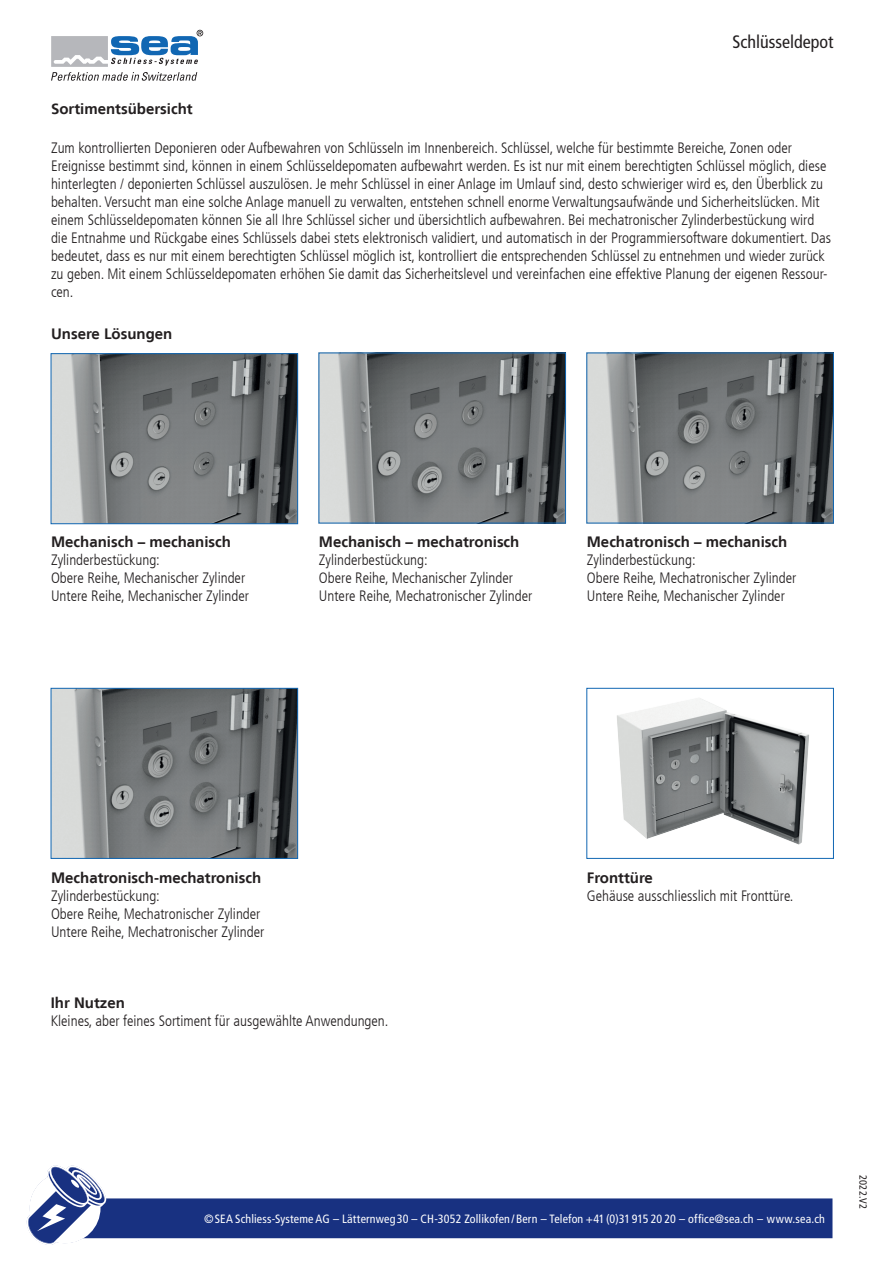
<style>
.page{position:relative;width:893px;height:1263px;background:#fff}
.page>*{position:absolute;margin:0;border:0;box-sizing:border-box;transform-origin:0 0}
.t1{font:condensed 18px "Frutiger LT";color:#231f20}
.t2{font:300 condensed 15px/18px "Frutiger LT";color:#231f20}
.t3{font:700 15px "Frutiger LT";color:#231f20}
.t4{font:condensed 12px "Frutiger LT";letter-spacing:.015em;color:#fff}
.t5{font:condensed 10.5px "Frutiger LT";letter-spacing:.015em;color:#231f20}
</style>
<div class="page">
<div style="left:49px;top:1198px;width:783px;height:40px;background:#183181;border:2px solid #183181"></div>
<svg style="left:51px;top:30px;width:152px;height:51px"></svg>
<svg style="left:26px;top:1165px;width:83px;height:80px"></svg>
<img style="left:617px;top:698px;width:192px;height:147px">
<div style="left:587px;top:688px;width:247px;height:170px;border:1px solid #1167b3"></div>
<img style="left:53px;top:690px;width:243px;height:166px">
<div style="left:51px;top:688px;width:247px;height:170px;border:1px solid #1167b3"></div>
<img style="left:589px;top:355px;width:243px;height:166px">
<div style="left:587px;top:353px;width:247px;height:170px;border:1px solid #1167b3"></div>
<img style="left:321px;top:355px;width:243px;height:166px">
<div style="left:319px;top:353px;width:247px;height:170px;border:1px solid #1167b3"></div>
<img style="left:53px;top:355px;width:243px;height:167px">
<div style="left:51px;top:353px;width:247px;height:171px;border:1px solid #1167b3"></div>
<p class="t3" style="left:51px;top:100px;width:143px">Sortimentsübersicht</p>
<p class="t1" style="left:732px;top:31px;width:102px">Schlüsseldepot</p>
<p class="t2" style="left:51px;top:139px;width:782px">Zum kontrollierten Deponieren oder Aufbewahren von Schlüsseln im Innenbereich. Schlüssel, welche für bestimmte Bereiche, Zonen oder Ereignisse bestimmt sind, können in einem Schlüsseldepomaten aufbewahrt werden. Es ist nur mit einem berechtigten Schlüssel möglich, diese hinterlegten / deponierten Schlüssel auszulösen. Je mehr Schlüssel in einer Anlage im Umlauf sind, desto schwieriger wird es, den Überblick zu behalten. Versucht man eine solche Anlage manuell zu verwalten, entstehen schnell enorme Verwaltungsaufwände und Sicherheitslücken. Mit einem Schlüsseldepomaten können Sie all Ihre Schlüssel sicher und übersichtlich aufbewahren. Bei mechatronischer Zylinderbestückung wird die Entnahme und Rückgabe eines Schlüssels dabei stets elektronisch validiert, und automatisch in der Programmiersoftware dokumentiert. Das bedeutet, dass es nur mit einem berechtigten Schlüssel möglich ist, kontrolliert die entsprechenden Schlüssel zu entnehmen und wieder zurück zu geben. Mit einem Schlüsseldepomaten erhöhen Sie damit das Sicherheitslevel und vereinfachen eine effektive Planung der eigenen Ressour&shy;cen.</p>
<p class="t3" style="left:51px;top:325px;width:123px">Unsere Lösungen</p>
<p class="t3" style="left:51px;top:533px;width:181px">Mechanisch – mechanisch</p>
<p class="t2" style="left:51px;top:551px;width:200px">Zylinderbestückung:<br>Obere Reihe, Mechanischer Zylinder<br>Untere Reihe, Mechanischer Zylinder</p>
<p class="t3" style="left:319px;top:533px;width:202px">Mechanisch – mechatronisch</p>
<p class="t2" style="left:319px;top:551px;width:215px">Zylinderbestückung:<br>Obere Reihe, Mechanischer Zylinder<br>Untere Reihe, Mechatronischer Zylinder</p>
<p class="t3" style="left:587px;top:533px;width:202px">Mechatronisch – mechanisch</p>
<p class="t2" style="left:587px;top:551px;width:211px">Zylinderbestückung:<br>Obere Reihe, Mechatronischer Zylinder<br>Untere Reihe, Mechanischer Zylinder</p>
<p class="t3" style="left:51px;top:869px;width:212px">Mechatronisch-mechatronisch</p>
<p class="t2" style="left:51px;top:887px;width:215px">Zylinderbestückung:<br>Obere Reihe, Mechatronischer Zylinder<br>Untere Reihe, Mechatronischer Zylinder</p>
<p class="t3" style="left:51px;top:994px;width:76px">Ihr Nutzen</p>
<p class="t2" style="left:51px;top:1012px;width:339px">Kleines, aber feines Sortiment für ausgewählte Anwendungen.</p>
<p class="t3" style="left:587px;top:869px;width:68px">Fronttüre</p>
<p class="t2" style="left:587px;top:887px;width:208px">Gehäuse ausschliesslich mit Fronttüre.</p>
<p class="t4" style="left:204px;top:1212px;width:622px">©SEA Schliess-Systeme AG – Lätternweg30 – CH-305-2 Zollikofen /Bern – Telefon +41(0)31915 20 20 – office@sea.ch – www.sea.ch</p>
<p class="t5" style="left:869px;top:1175px;width:35px;rotate:90deg">2022.V2</p>
</div>
